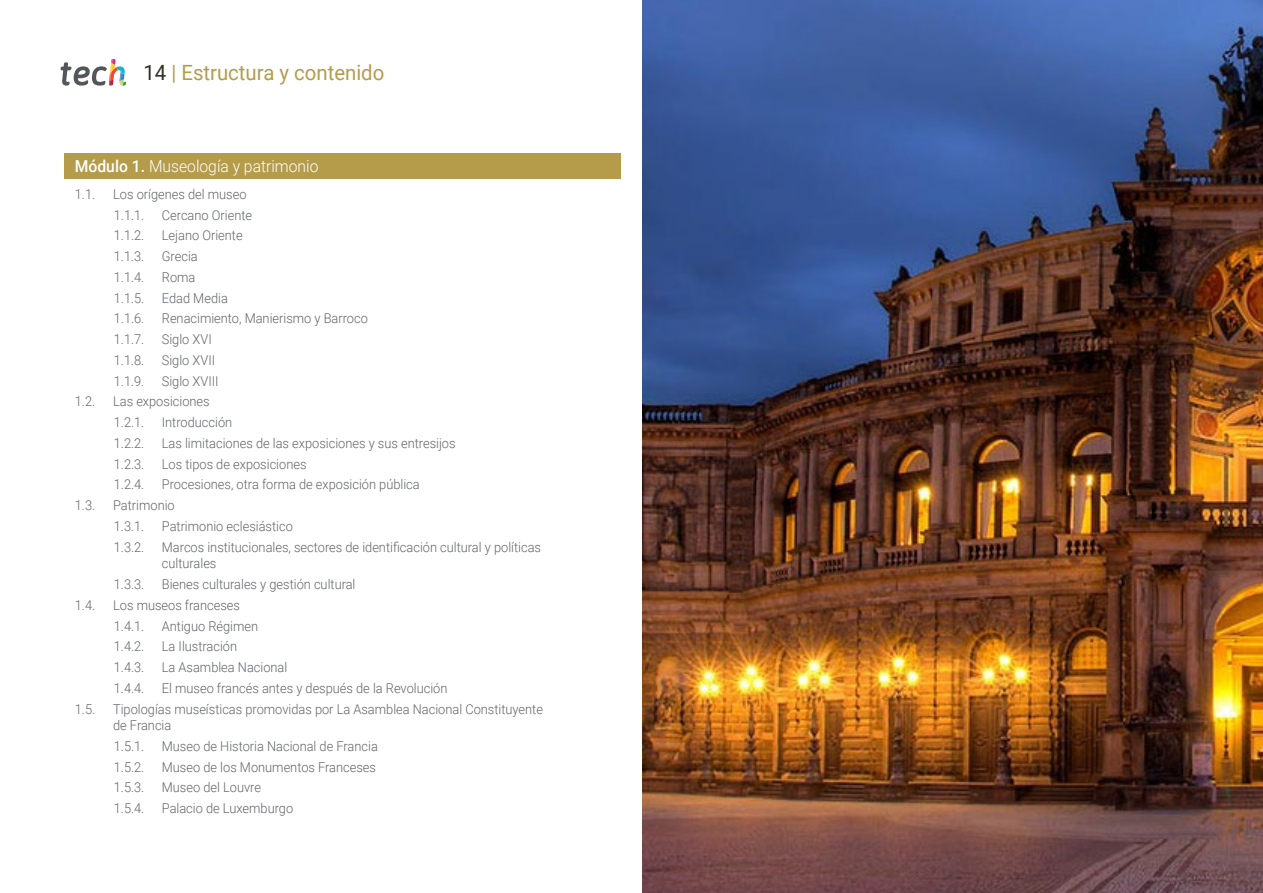
<style>
.page{position:relative;width:1263px;height:893px;background:#fff}
.page>*{position:absolute;margin:0;border:0;box-sizing:border-box;transform-origin:0 0}
.t1{font:21px "Roboto";color:#b49c4b}
.t2{font:300 16.5px "Roboto";color:#fff;scale:.95 1}
.t3{font:300 13.5px/20.7px "Roboto";color:#61646a;scale:.95 1}
.s1{color:#312e20}
.s2{font-weight:500}
</style>
<div class="page">
<div style="left:64px;top:153px;width:557px;height:25px;background:#b49c4b"></div>
<svg style="left:61px;top:59px;width:65px;height:27px"></svg>
<img style="left:642px;top:0;width:621px;height:893px">
<h1 class="t1" style="left:144px;top:57px;width:242px"><span class="s1">14</span> | Estructura y contenido</h1>
<p class="t2" style="left:75px;top:154px;width:258px"><span class="s2">Módulo 1.</span> Museología y patrimonio</p>
<p class="t3" style="left:75px;top:183px;width:23px">1.1.</p>
<p class="t3" style="left:113px;top:183px;width:142px">Los orígenes del museo<br>1.1.1.</p>
<p class="t3" style="left:162px;top:204px;width:97px">Cercano Oriente</p>
<p class="t3" style="left:114px;top:225px;width:34px">1.1.2.</p>
<p class="t3" style="left:162px;top:225px;width:87px">Lejano Oriente</p>
<p class="t3" style="left:114px;top:246px;width:34px">1.1.3.</p>
<p class="t3" style="left:162px;top:246px;width:39px">Grecia</p>
<p class="t3" style="left:114px;top:266px;width:34px">1.1.4.</p>
<p class="t3" style="left:162px;top:266px;width:37px">Roma</p>
<p class="t3" style="left:114px;top:287px;width:34px">1.1.5.</p>
<p class="t3" style="left:162px;top:287px;width:71px">Edad Media</p>
<p class="t3" style="left:114px;top:308px;width:34px">1.1.6.</p>
<p class="t3" style="left:162px;top:308px;width:218px">Renacimiento, Manierismo y Barroco</p>
<p class="t3" style="left:114px;top:329px;width:34px">1.1.7.</p>
<p class="t3" style="left:162px;top:329px;width:54px">Siglo XVI</p>
<p class="t3" style="left:114px;top:349px;width:34px">1.1.8.</p>
<p class="t3" style="left:162px;top:349px;width:58px">Siglo XVII</p>
<p class="t3" style="left:114px;top:370px;width:34px">1.1.9.</p>
<p class="t3" style="left:162px;top:370px;width:61px">Siglo XVIII</p>
<p class="t3" style="left:75px;top:391px;width:23px">1.2.</p>
<p class="t3" style="left:113px;top:391px;width:103px">Las exposiciones<br>1.2.1.</p>
<p class="t3" style="left:162px;top:412px;width:76px">Introducción</p>
<p class="t3" style="left:114px;top:432px;width:34px">1.2.2.</p>
<p class="t3" style="left:162px;top:432px;width:311px">Las limitaciones de las exposiciones y sus entresijos</p>
<p class="t3" style="left:114px;top:453px;width:34px">1.2.3.</p>
<p class="t3" style="left:162px;top:453px;width:154px">Los tipos de exposiciones</p>
<p class="t3" style="left:114px;top:474px;width:34px">1.2.4.</p>
<p class="t3" style="left:162px;top:474px;width:273px">Procesiones, otra forma de exposición pública</p>
<p class="t3" style="left:75px;top:495px;width:23px">1.3.</p>
<p class="t3" style="left:113px;top:495px;width:66px">Patrimonio<br>1.3.1.</p>
<p class="t3" style="left:162px;top:515px;width:139px">Patrimonio eclesiástico</p>
<p class="t3" style="left:114px;top:536px;width:34px">1.3.2.</p>
<p class="t3" style="left:162px;top:538px;width:401px;line-height:16.5px">Marcos institucionales, sectores de identificación cultural y políticas culturales</p>
<p class="t3" style="left:114px;top:573px;width:34px">1.3.3.</p>
<p class="t3" style="left:162px;top:573px;width:205px">Bienes culturales y gestión cultural</p>
<p class="t3" style="left:75px;top:594px;width:23px">1.4.</p>
<p class="t3" style="left:113px;top:594px;width:135px">Los museos franceses<br>1.4.1.</p>
<p class="t3" style="left:162px;top:615px;width:103px">Antiguo Régimen</p>
<p class="t3" style="left:114px;top:636px;width:34px">1.4.2.</p>
<p class="t3" style="left:162px;top:636px;width:81px">La Ilustración</p>
<p class="t3" style="left:114px;top:656px;width:34px">1.4.3.</p>
<p class="t3" style="left:162px;top:656px;width:134px">La Asamblea Nacional</p>
<p class="t3" style="left:114px;top:677px;width:34px">1.4.4.</p>
<p class="t3" style="left:162px;top:677px;width:302px">El museo francés antes y después de la Revolución</p>
<p class="t3" style="left:75px;top:698px;width:23px">1.5.</p>
<p class="t3" style="left:113px;top:700px;width:454px;line-height:16.5px">Tipologías museísticas promovidas por La Asamblea Nacional Constituyente de Francia</p>
<p class="t3" style="left:114px;top:735px;width:34px">1.5.1.</p>
<p class="t3" style="left:162px;top:735px;width:229px">Museo de Historia Nacional de Francia</p>
<p class="t3" style="left:114px;top:756px;width:34px">1.5.2.</p>
<p class="t3" style="left:162px;top:756px;width:227px">Museo de los Monumentos Franceses</p>
<p class="t3" style="left:114px;top:777px;width:34px">1.5.3.</p>
<p class="t3" style="left:162px;top:777px;width:106px">Museo del Louvre</p>
<p class="t3" style="left:114px;top:797px;width:34px">1.5.4.</p>
<p class="t3" style="left:162px;top:797px;width:140px">Palacio de Luxemburgo</p>
</div>
